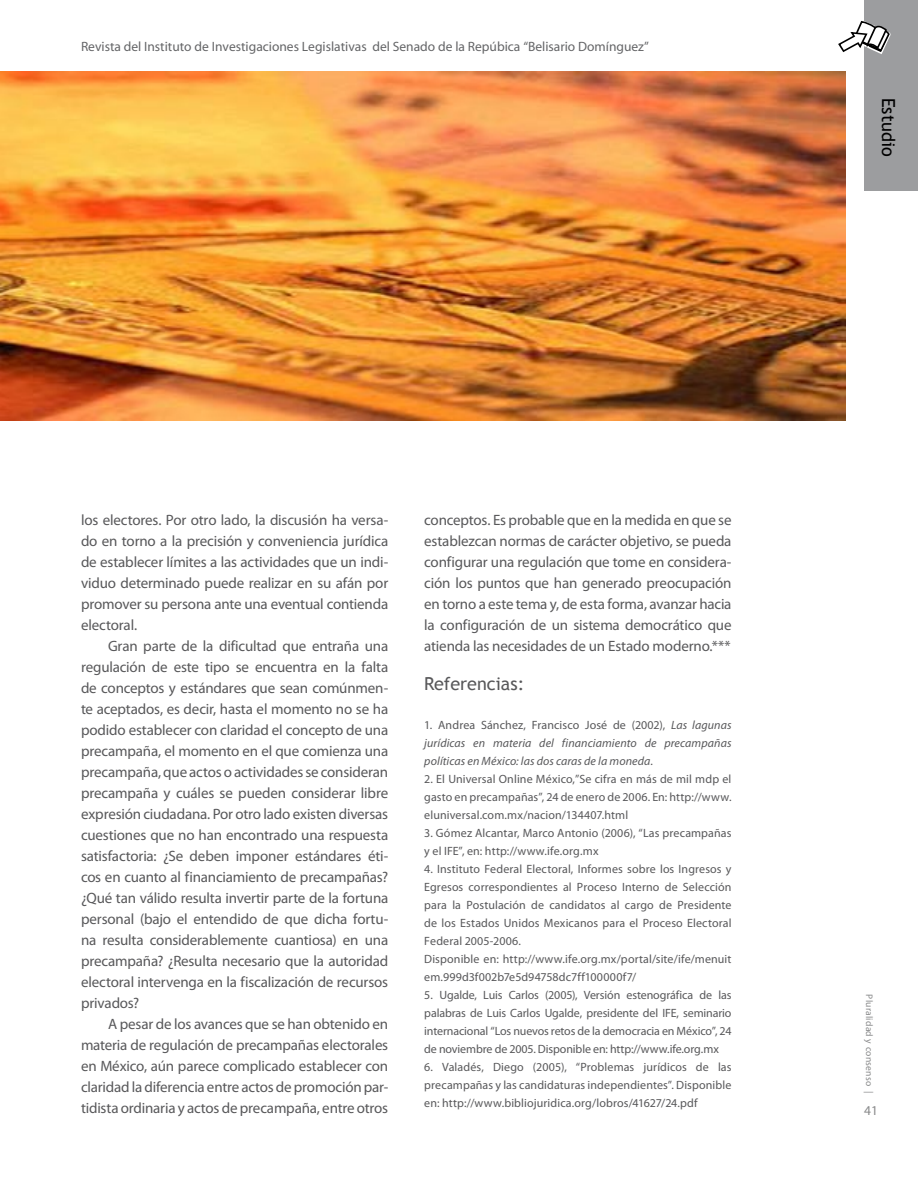
<style>
.page{position:relative;width:918px;height:1188px;background:#fff}
.page>*{position:absolute;margin:0;border:0;box-sizing:border-box;transform-origin:0 0}
.t1{font:18px "Trebuchet MS";color:#58585a}
.t2{font:18px "Trebuchet MS";color:#000}
.t3{font:15px/21px "Myriad Pro";letter-spacing:-.01em;color:#58585a;text-align:justify}
.t4{font:13.5px "Myriad";color:#646567}
.t5{font:13.5px "Myriad";color:#878889}
.t6{font:12px/18px "Myriad Pro";letter-spacing:.01em;color:#58585a;text-align:justify}
.t7{font:italic 12px/18px "Myriad Pro";letter-spacing:.01em;color:#58585a;text-align:justify}
.t8{font:9.6px "Myriad";letter-spacing:.03em;color:#878889}
.s1{font-style:normal}
</style>
<div class="page">
<div style="left:864px;top:0;width:54px;height:190px;background:#9c9d9f"></div>
<svg style="left:838px;top:21px;width:53px;height:33px"></svg>
<img style="left:0;top:72px;width:846px;height:349px">
<p class="t4" style="left:81px;top:40px;width:569px">Revista del Instituto de Investigaciones Legislativas del Senado de la Repúbica “Belisario Domínguez”</p>
<p class="t2" style="left:899px;top:98px;width:60px;rotate:90deg">Estudio</p>
<p class="t3" style="left:81px;top:509px;width:309px">los electores. Por otro lado, la discusión ha versa&shy;do en torno a la precisión y conveniencia jurídica de establecer límites a las actividades que un indi&shy;viduo determinado puede realizar en su afán por promover su persona ante una eventual contienda electoral.</p>
<p class="t3" style="left:81px;top:635px;width:309px;text-indent:27px">Gran parte de la dificultad que entraña una regulación de este tipo se encuentra en la falta de conceptos y estándares que sean comúnmen&shy;te aceptados, es decir, hasta el momento no se ha podido establecer con claridad el concepto de una precampaña, el momento en el que comienza una precampaña, que actos o actividades se consideran precampaña y cuáles se pueden considerar libre expresión ciudadana. Por otro lado existen diversas cuestiones que no han encontrado una respuesta satisfactoria: ¿Se deben imponer estándares éti&shy;cos en cuanto al financiamiento de precampañas? ¿Qué tan válido resulta invertir parte de la fortuna personal (bajo el entendido de que dicha fortu&shy;na resulta considerablemente cuantiosa) en una precampaña? ¿Resulta necesario que la autoridad electoral intervenga en la fiscalización de recursos privados?</p>
<p class="t3" style="left:81px;top:1013px;width:309px;text-indent:27px">A pesar de los avances que se han obtenido en materia de regulación de precampañas electorales en México, aún parece complicado establecer con claridad la diferencia entre actos de promoción par&shy;tidista ordinaria y actos de precampaña, entre otros</p>
<p class="t3" style="left:424px;top:509px;width:309px">conceptos. Es probable que en la medida en que se establezcan normas de carácter objetivo, se pueda configurar una regulación que tome en considera&shy;ción los puntos que han generado preocupación en torno a este tema y, de esta forma, avanzar hacia la configuración de un sistema democrático que atienda las necesidades de un Estado moderno.***</p>
<p class="t1" style="left:424px;top:673px;width:102px">Referencias:</p>
<p class="t7" style="left:424px;top:716px;width:309px"><span class="s1">1. Andrea Sánchez, Francisco José de (2002),</span> Las lagunas jurídicas en materia del financiamiento de precampañas políticas en México: las dos caras de la moneda.</p>
<p class="t6" style="left:424px;top:770px;width:309px">2. El Universal Online México,”Se cifra en más de mil mdp el gasto en precampañas”, 24 de enero de 2006. En: http://www. eluniversal.com.mx/nacion/134407.html</p>
<p class="t6" style="left:424px;top:824px;width:309px">3. Gómez Alcantar, Marco Antonio (2006), “Las precampañas y el IFE”, en: http://www.ife.org.mx</p>
<p class="t6" style="left:424px;top:860px;width:309px;text-align:left">4. Instituto Federal Electoral, Informes sobre los Ingresos y Egresos correspondientes al Proceso Interno de Selección para la Postulación de candidatos al cargo de Presidente de los Estados Unidos Mexicanos para el Proceso Electoral Federal 2005-2006.<br>Disponible en: http://www.ife.org.mx/portal/site/ife/menuit em.999d3f002b7e5d94758dc7ff100000f7/</p>
<p class="t6" style="left:424px;top:986px;width:309px">5. Ugalde, Luis Carlos (2005), Versión estenográfica de las palabras de Luis Carlos Ugalde, presidente del IFE, seminario internacional “Los nuevos retos de la democracia en México”, 24 de noviembre de 2005. Disponible en: http://www.ife.org.mx</p>
<p class="t6" style="left:424px;top:1058px;width:309px">6. Valadés, Diego (2005), “Problemas jurídicos de las precampañas y las candidaturas independientes”. Disponible en: http://www.bibliojuridica.org/lobros/41627/24.pdf</p>
<p class="t8" style="left:874px;top:994px;width:101px;rotate:90deg">Pluralidad y consenso |</p>
<p class="t5" style="left:864px;top:1104px;width:16px">41</p>
</div>
